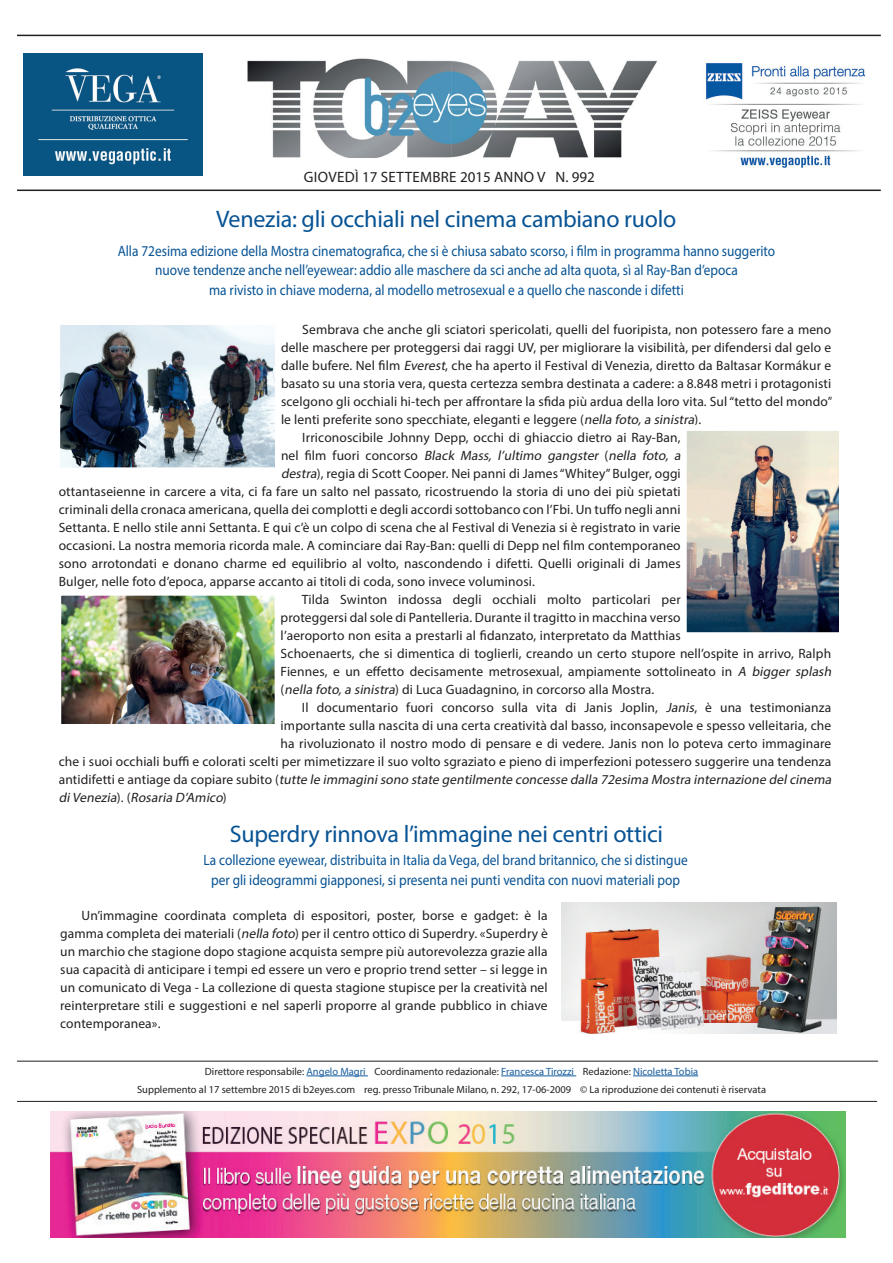
<style>
.page{position:relative;width:893px;height:1263px;background:#fff}
.page>*{position:absolute;margin:0;border:0;box-sizing:border-box;transform-origin:0 0}
.t1{font:24px "Myriad Pro";letter-spacing:-.01em;color:#075394}
.t2{font:15px/19.5px "Myriad Pro";color:#075394;text-align:center;scale:.89 1}
.t3{font:15px "Myriad Pro";letter-spacing:.02em;color:#231f20}
.t4{font:13.5px/18px "Myriad Pro";letter-spacing:.01em;color:#231f20;text-align:justify}
.t5{font:italic 13.5px "Myriad Pro";color:#231f20}
.t6{font:10.5px/18px "Myriad Pro";color:#231f20;text-align:center}
.s1{font-style:italic}
.s2{font-style:normal}
.s3{color:#175d9e}
</style>
<div class="page">
<img style="left:247px;top:58px;width:410px;height:99px">
<hr style="left:17px;top:1101px;width:860px;height:1px;background:#231f20">
<hr style="left:307px;top:1075px;width:61px;height:1px;background:#175d9e">
<hr style="left:501px;top:1075px;width:75px;height:1px;background:#175d9e">
<hr style="left:633px;top:1075px;width:65px;height:1px;background:#175d9e">
<img style="left:706px;top:63px;width:159px;height:105px">
<img style="left:24px;top:54px;width:178px;height:122px">
<hr style="left:17px;top:190px;width:864px;height:1px;background:#231f20">
<hr style="left:17px;top:35px;width:864px;height:1px;background:#231f20">
<img style="left:51px;top:1111px;width:795px;height:127px">
<hr style="left:17px;top:1061px;width:861px;height:1px;background:#231f20">
<img style="left:61px;top:326px;width:213px;height:140px">
<div style="left:54px;top:319px;width:227px;height:154px;border:6px solid #fff"></div>
<img style="left:688px;top:432px;width:150px;height:199px">
<div style="left:681px;top:425px;width:168px;height:213px;border:6px solid #fff"></div>
<img style="left:62px;top:597px;width:212px;height:126px">
<div style="left:55px;top:590px;width:226px;height:140px;border:6px solid #fff"></div>
<img style="left:561px;top:902px;width:275px;height:131px">
<p class="t3" style="left:304px;top:167px;width:292px">GIOVEDÌ 17 SETTEMBRE 2015 ANNO V N. 992</p>
<h1 class="t1" style="left:216px;top:204px;width:461px">Venezia: gli occhiali nel cinema cambiano ruolo</h1>
<p class="t2" style="left:118px;top:241px;width:740px">Alla 72esima edizione della Mostra cinematografica, che si è chiusa sabato scorso, i film in programma hanno suggerito nuove tendenze anche nell’eyewear: addio alle maschere da sci anche ad alta quota, sì al Ray-Ban d’epoca<br>ma rivisto in chiave moderna, al modello metrosexual e a quello che nasconde i difetti</p>
<p class="t4" style="left:302px;top:320px;width:531px">Sembrava che anche gli sciatori spericolati, quelli del fuoripista, non potessero fare a meno</p>
<p class="t4" style="left:281px;top:338px;width:552px">delle maschere per proteggersi dai raggi UV, per migliorare la visibilità, per difendersi dal gelo e</p>
<p class="t4" style="left:281px;top:356px;width:552px">dalle bufere. Nel film <span class="s1">Everest</span>, che ha aperto il Festival di Venezia, diretto da Baltasar Kormákur e</p>
<p class="t4" style="left:281px;top:374px;width:552px">basato su una storia vera, questa certezza sembra destinata a cadere: a 8.848 metri i protagonisti</p>
<p class="t4" style="left:281px;top:392px;width:553px">scelgono gli occhiali hi-tech per affrontare la sfida più ardua della loro vita. Sul “tetto del mondo”</p>
<p class="t4" style="left:281px;top:410px;width:422px">le lenti preferite sono specchiate, eleganti e leggere (<span class="s1">nella foto,a sinistra</span>).</p>
<p class="t4" style="left:302px;top:428px;width:380px">Irriconoscibile Johnny Depp, occhi di ghiaccio dietro ai Ray-Ban,</p>
<p class="t5" style="left:281px;top:447px;width:404px"><span class="s2">n e l fi l m fu o r i c o n c o r s o</span> Black Mass, l’ultimo gangster <span class="s2">(</span> nella foto, a</p>
<p class="t4" style="left:281px;top:464px;width:401px"><span class="s1">destra</span>), regia di Scott Cooper. Nei panni di James “Whitey” Bulger, oggi</p>
<p class="t4" style="left:59px;top:482px;width:623px">ottantaseienne in carcere a vita, ci fa fare un salto nel passato, ricostruendo la storia di uno dei più spietati</p>
<p class="t4" style="left:59px;top:500px;width:623px">criminali della cronaca americana, quella dei complotti e degli accordi sottobanco con l’Fbi. Un tuffo negli anni</p>
<p class="t4" style="left:59px;top:518px;width:623px">Settanta. E nello stile anni Settanta. E qui c’è un colpo di scena che al Festival di Venezia si è registrato in varie</p>
<p class="t4" style="left:59px;top:536px;width:623px">occasioni. La nostra memoria ricorda male. A cominciare dai Ray-Ban: quelli di Depp nel film contemporaneo</p>
<p class="t4" style="left:59px;top:554px;width:623px">sono arrotondati e donano charme ed equilibrio al volto, nascondendo i difetti. Quelli originali di James</p>
<p class="t4" style="left:59px;top:572px;width:478px">Bulger, nelle foto d’epoca, apparse accanto ai titoli di coda, sono invece voluminosi.</p>
<p class="t4" style="left:302px;top:590px;width:380px">Tilda Swinton indossa degli occhiali molto particolari per</p>
<p class="t4" style="left:281px;top:608px;width:402px">proteggersi dal sole di Pantelleria. Durante il tragitto in macchina verso</p>
<p class="t4" style="left:281px;top:626px;width:402px">l’aeroporto non esita a prestarli al fidanzato, interpretato da Matthias</p>
<p class="t4" style="left:281px;top:644px;width:552px">Schoenaerts, che si dimentica di toglierli, creando un certo stupore nell’ospite in arrivo, Ralph</p>
<p class="t4" style="left:281px;top:662px;width:555px">Fiennes, e un effetto decisamente metrosexual, ampiamente sottolineato in <span class="s1">A bigger splash</span></p>
<p class="t4" style="left:281px;top:680px;width:375px">(<span class="s1">nella foto,a sinistra</span>) di Luca Guadagnino, in corcorso alla Mostra.</p>
<p class="t4" style="left:302px;top:698px;width:531px">Il documentario fuori concorso sulla vita di Janis Joplin, <span class="s1">Janis</span>, è una testimonianza</p>
<p class="t4" style="left:281px;top:716px;width:552px">importante sulla nascita di una certa creatività dal basso, inconsapevole e spesso velleitaria, che</p>
<p class="t4" style="left:281px;top:734px;width:552px">ha rivoluzionato il nostro modo di pensare e di vedere. Janis non lo poteva certo immaginare</p>
<p class="t4" style="left:59px;top:752px;width:774px">che i suoi occhiali buffi e colorati scelti per mimetizzare il suo volto sgraziato e pieno di imperfezioni potessero suggerire una tendenza</p>
<p class="t5" style="left:59px;top:771px;width:777px"><span class="s2">a n t i d i fe tt i e a n t i a g e d a c o p i a re s u b i t o (</span>tutte le immaginisono state gentilmente concesse dalla 72esima Mostra internazione delcinema</p>
<p class="t5" style="left:59px;top:789px;width:170px">diVenezia<span class="s2">) . (</span> Rosaria D’Amico<span class="s2">)</span></p>
<h1 class="t1" style="left:230px;top:819px;width:435px">Superdry rinnova l’immagine nei centri ottici</h1>
<p class="t2" style="left:204px;top:850px;width:545px">La collezione eyewear, distribuita in Italia da Vega, del brand britannico, che si distingue per gli ideogrammi giapponesi, si presenta nei punti vendita con nuovi materiali pop</p>
<p class="t4" style="left:60px;top:906px;width:489px;text-indent:21px">Un’immagine coordinata completa di espositori, poster, borse e gadget: è la gamma completa dei materiali (<span class="s1">nella foto</span>) per il centro ottico di Superdry. «Superdry è un marchio che stagione dopo stagione acquista sempre più autorevolezza grazie alla sua capacità di anticipare i tempi ed essere un vero e proprio trend setter – si legge in un comunicato di Vega - La collezione di questa stagione stupisce per la creatività nel reinterpretare stili e suggestioni e nel saperli proporre al grande pubblico in chiave contemporanea».</p>
<p class="t6" style="left:137px;top:1062px;width:630px">Direttore responsabile: <span class="s3">Angelo Magri</span> Coordinamento redazionale: <span class="s3">Francesca Tirozzi</span> Redazione: <span class="s3">Nicoletta Tobia<br></span>Supplemento al 17 settembre 2015 di b2eyes.com reg. presso Tribunale Milano, n. 292, 17-06-2009 © La riproduzione dei contenuti è riservata</p>
</div>
